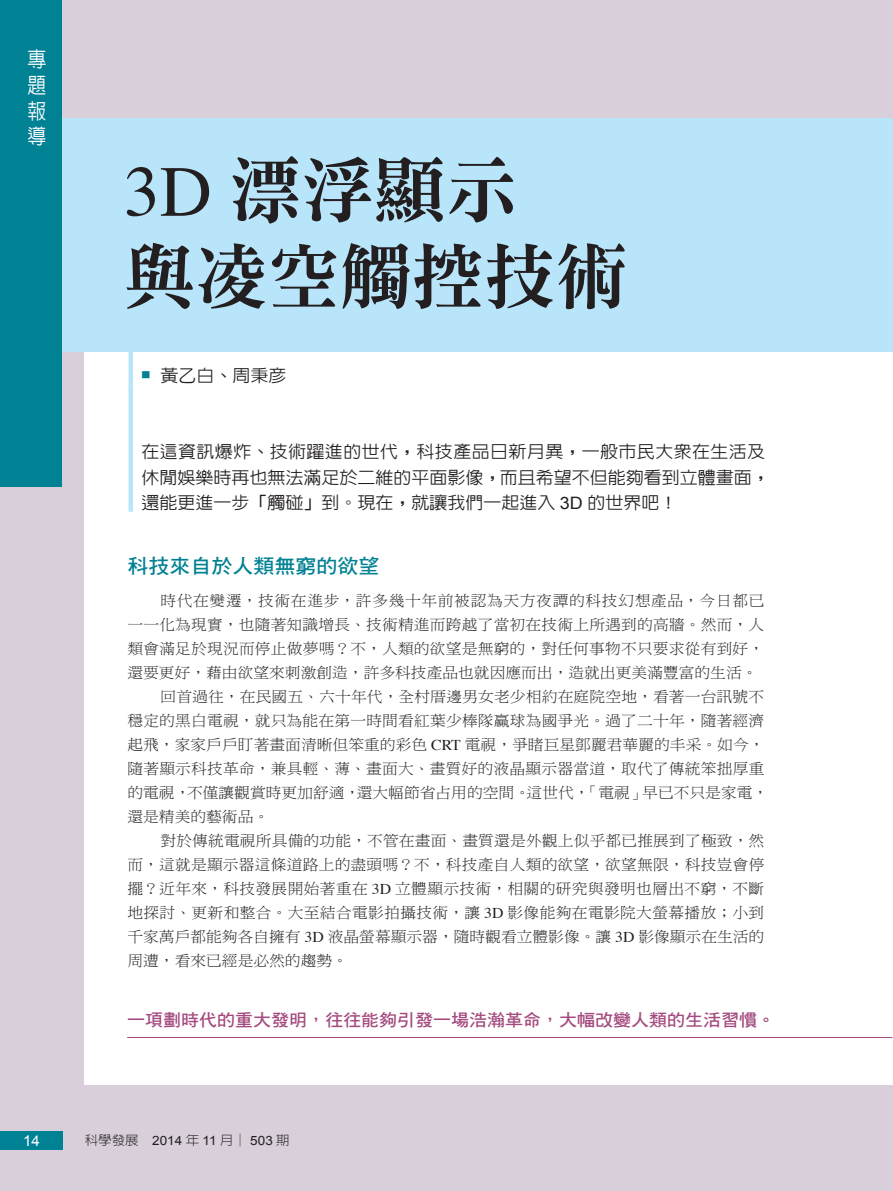
<style>
.page{position:relative;width:893px;height:1191px;background:#d8cfdb}
.page>*{position:absolute;margin:0;border:0;box-sizing:border-box;transform-origin:0 0}
.專題-單元大標{font:72px "DF Ming Std W9";color:#231f20}
.左上標{font:500 21px/25.7px "AR New Hei B5";color:#fff;text-align:justify;scale:.9 1}
.專題-內文大標{font:19.95px "DF Hei Std W7";color:#008194;scale:1.05 1}
.單元介紹{font:500 17.1px/25.5px "AR New Hei B5";color:#231f20;scale:1.05 1}
.專題-抽言{font:17.1px "DF Hei Std W7";color:#a44a7e;scale:1.05 1}
.專題_一般-___作者{font:500 17.1px "AR New Hei B5";color:#231f20;scale:1.05 1}
.內文{font:15px/24px "DF Ming Std W3";color:#231f20;text-align:justify;scale:1.05 1}
.左頁碼{font:15px "Arial";color:#fff}
.左科學發展__2014年0月_000期{font:12.9px "Arial";color:#231f20;scale:1.05 1}
.專題{font:700 8.55px "AR New Hei B5";color:#008194;scale:1.05 1}
.s1{font-family:"Times"}
.s2{font-weight:700}
.s3{font-family:"Arial";font-weight:400}
.s4{font-family:"AR New Hei B5";font-weight:300}
</style>
<div class="page">
<div style="left:85px;top:118px;width:808px;height:966px;background:#fff"></div>
<div style="left:0;top:0;width:62px;height:487px;background:#008194"></div>
<div style="left:0;top:1131px;width:62px;height:18px;background:#008194"></div>
<div style="left:128px;top:351px;width:5px;height:33px;background:#b9e5fa"></div>
<div style="left:128px;top:384px;width:5px;height:128px;background:#b9e5fa"></div>
<div style="left:62px;top:118px;width:831px;height:233px;background:#b9e5fa"></div>
<hr style="left:127px;top:1037px;width:766px;height:1px;background:#a44a7e">
<p class="左上標" style="left:28px;top:47px;width:22px">專題報導</p>
<p class="專題-單元大標" style="left:124px;top:151px;width:395px"><span class="s1">3D</span> 漂浮顯示</p>
<p class="專題-單元大標" style="left:124px;top:237px;width:505px">與凌空觸控技術</p>
<p class="專題" style="left:141px;top:371px;width:10px">■</p>
<p class="專題_一般-___作者" style="left:161px;top:367px;width:122px">黃乙白<span class="s2">、</span>周秉彥</p>
<p class="單元介紹" style="left:141px;top:439px;width:600px">在這資訊爆炸<span class="s2">、</span>技術躍進的世代<span class="s2">，</span>科技產品日新月異<span class="s2">，</span>一般市民大眾在生活及休閒娛樂時再也無法滿足於二維的平面影像<span class="s2">，</span>而且希望不但能夠看到立體畫面<span class="s2">，</span>還能更進一步<span class="s2">「</span>觸碰<span class="s2">」</span>到<span class="s2">。</span>現在<span class="s2">，</span>就讓我們一起進入 <span class="s3">3D</span> 的世界吧<span class="s2">！</span></p>
<p class="專題-內文大標" style="left:127px;top:555px;width:241px">科技來自於人類無窮的欲望</p>
<p class="內文" style="left:127px;top:588px;width:608px;text-indent:33px">時代在變遷，技術在進步，許多幾十年前被認為天方夜譚的科技幻想產品，今日都已一一化為現實，也隨著知識增長、技術精進而跨越了當初在技術上所遇到的高牆。然而，人類會滿足於現況而停止做夢嗎？不，人類的欲望是無窮的，對任何事物不只要求從有到好，還要更好，藉由欲望來刺激創造，許多科技產品也就因應而出，造就出更美滿豐富的生活。</p>
<p class="內文" style="left:127px;top:684px;width:612px;text-align:left;text-indent:33px">回首過往，在民國五、六十年代，全村厝邊男女老少相約在庭院空地，看著一台訊號不穩定的黑白電視，就只為能在第一時間看紅葉少棒隊贏球為國爭光。過了二十年，隨著經濟起飛，家家戶戶盯著畫面清晰但笨重的彩色 <span class="s1">CRT</span> 電視，爭睹巨星鄧麗君華麗的丰采。如今，隨著顯示科技革命，兼具輕、薄、畫面大、畫質好的液晶顯示器當道，取代了傳統笨拙厚重的電視，不僅讓觀賞時更加舒適，還大幅節省占用的空間。這世代，「電視」早已不只是家電，還是精美的藝術品。</p>
<p class="內文" style="left:127px;top:828px;width:608px;text-indent:33px">對於傳統電視所具備的功能，不管在畫面、畫質還是外觀上似乎都已推展到了極致，然而，這就是顯示器這條道路上的盡頭嗎？不，科技產自人類的欲望，欲望無限，科技豈會停擺？近年來，科技發展開始著重在 <span class="s1">3D</span> 立體顯示技術，相關的研究與發明也層出不窮，不斷地探討、更新和整合。大至結合電影拍攝技術，讓 <span class="s1">3D</span> 影像能夠在電影院大螢幕播放；小到千家萬戶都能夠各自擁有 <span class="s1">3D</span> 液晶螢幕顯示器，隨時觀看立體影像。讓 <span class="s1">3D</span> 影像顯示在生活的周遭，看來已經是必然的趨勢。</p>
<p class="專題-抽言" style="left:127px;top:1010px;width:619px">一項劃時代的重大發明，往往能夠引發一場浩瀚革命，大幅改變人類的生活習慣。</p>
<p class="左頁碼" style="left:23px;top:1131px;width:18px">14</p>
<p class="左科學發展__2014年0月_000期" style="left:85px;top:1132px;width:197px"><span class="s4">科學發展</span> 2014 <span class="s4">年</span> 11 <span class="s4">月│</span> 503 <span class="s4">期</span></p>
</div>
